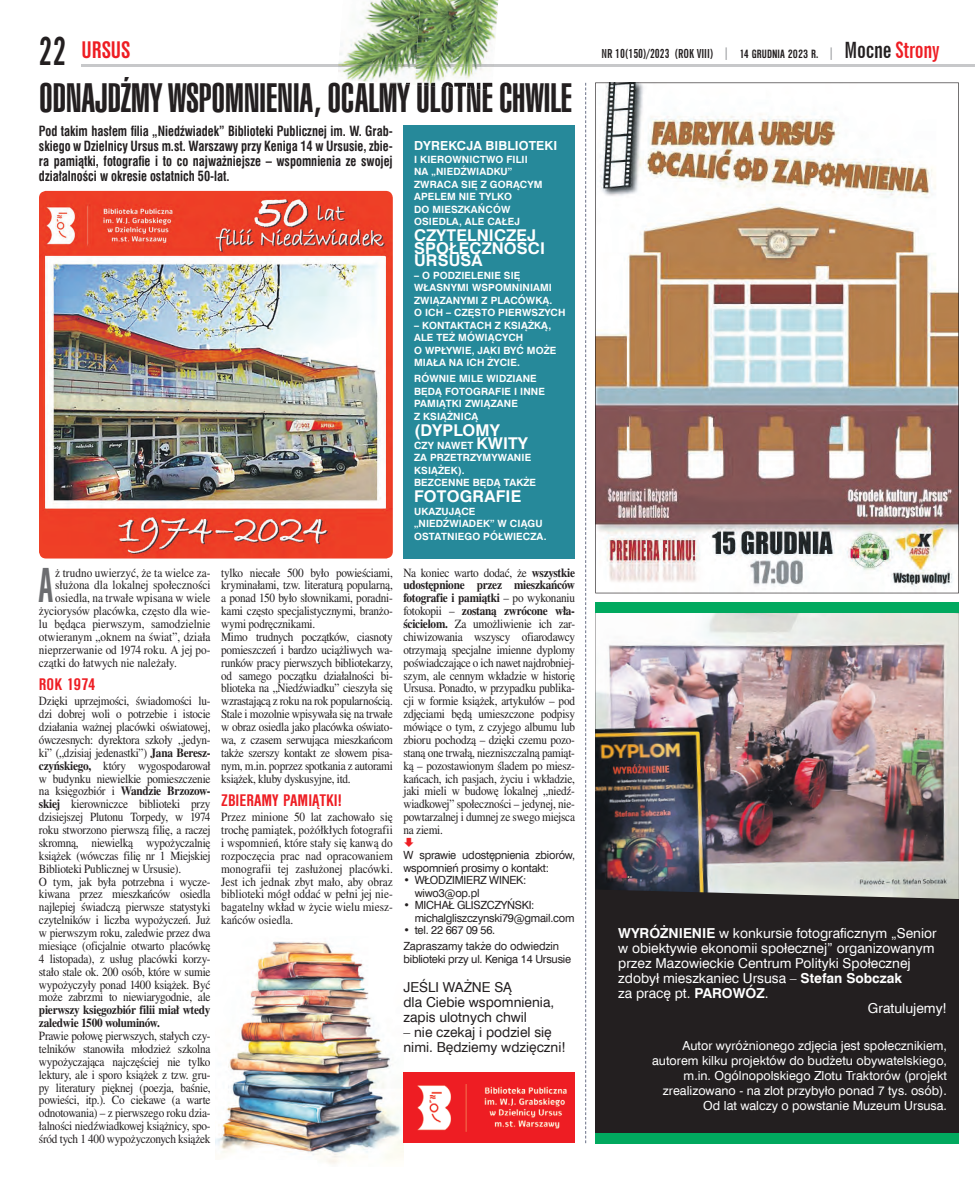
<style>
.page{position:relative;width:975px;height:1184px;background:#fff}
.page>*{position:absolute;margin:0;border:0;box-sizing:border-box;transform-origin:0 0}
.t1{font:700 condensed 51.12px "Nimbus San DEE";color:#6c6d70;scale:.75 1}
.t2{font:40px "Swis 911 U Cm EU";letter-spacing:.005em;color:#231f20}
.t3{font:700 condensed 25px "Nimbus San DEE";color:#ee1d23}
.t4{font:700 condensed 17.5px "Nimbus San DEE";color:#ee1d23;scale:1.1 1}
.t5{font:700 16.25px/12.5px "Swiss 721 TL";letter-spacing:.01em;color:#fff}
.t6{font:700 13.75px/15px "Swis 721 Cn EU";color:#231f20;text-align:justify;scale:.9 1}
.t7{font:13.75px "Swiss 721 TL";color:#fff}
.t8{font:13.75px/15px "Swiss 721 TL";color:#231f20}
.t9{font:12.5px/12.9px "Nimbus Rom No 9 LEE";letter-spacing:-.02em;color:#231f20;text-align:justify;scale:.9 1}
.t10{font:12.5px "Nimbus Rom No 9 LEE";color:#231f20;scale:.9 1}
.t11{font:12.5px/15px "Swiss 721 TL";color:#fff;text-align:right}
.t12{font:500 12.5px/12.9px "Nimbus Rom No 9 LEE";letter-spacing:-.02em;color:#231f20;scale:.9 1}
.t13{font:700 extra-condensed 12.5px "News Gothic BT";color:#231f20}
.t14{font:700 12.5px "Swiss 721 TL";letter-spacing:.01em;color:#fff}
.t15{font:11.25px/12.5px "Swiss 721 TL";letter-spacing:-.02em;color:#231f20}
.t16{font:700 10px/12.5px "Swiss 721 TL";letter-spacing:.01em;color:#fff}
.s1{font-family:"News Gothic BT";font-stretch:extra-condensed;font-size:38.75px;color:#231f20}
.s2{font-weight:500}
.s3{font-size:16.25px}
.s4{color:#939598}
.s5{font-family:"Nimbus San DEE";font-stretch:condensed}
.s6{font-size:22.5px}
.s7{font-size:22.5px;color:#ee1d23}
.s8{font-weight:700}
</style>
<div class="page">
<img style="left:216px;top:941px;width:187px;height:223px">
<div style="left:403px;top:125px;width:172px;height:434px;background:#26899a"></div>
<hr style="left:81px;top:64px;width:893px;height:3px;background:#c7c8ca">
<div style="left:99px;top:1161px;width:217px;height:11px;background:#fff"></div>
<img style="left:39px;top:191px;width:354px;height:368px">
<div style="left:403px;top:1072px;width:172px;height:71px;background:#ee1d23"></div>
<img style="left:417px;top:1084px;width:150px;height:47px">
<svg style="left:585px;top:83px;width:1px;height:1060px"></svg>
<img style="left:595px;top:83px;width:363px;height:510px">
<div style="left:595px;top:603px;width:363px;height:540px;background:#231f20"></div>
<img style="left:595px;top:613px;width:363px;height:286px">
<div style="left:595px;top:1133px;width:363px;height:10px;background:#01a95f"></div>
<div style="left:595px;top:603px;width:363px;height:10px;background:#01a95f"></div>
<img style="left:421px;top:0;width:77px;height:77px">
<img style="left:338px;top:0;width:83px;height:77px">
<img style="left:338px;top:64px;width:156px;height:3px">
<img style="left:346px;top:77px;width:147px;height:13px">
<h3 class="t3" style="left:39px;top:36px;width:93px"><span class="s1">22</span> URSUS</h3>
<h2 class="t2" style="left:39px;top:76px;width:534px">ODNAJDŹMY WSPOMNIENIA, OCALMY ULOTNE CHWILE</h2>
<p class="t6" style="left:39px;top:124px;width:394px">Pod takim hasłem filia „Niedźwiadek” Biblioteki Publicznej im. W. Grab&shy;skiego w Dzielnicy Ursus m.st. Warszawy przy Keniga 14 w Ursusie, zbie&shy;ra pamiątki, fotografie i to co najważniejsze – wspomnienia ze swojej działalności w okresie ostatnich 50-lat.</p>
<h1 class="t1" style="left:39px;top:558px;width:21px">A</h1>
<p class="t10" style="left:55px;top:565px;width:174px">ż trudno uwierzyć, że ta wielce za-</p>
<p class="t10" style="left:55px;top:578px;width:174px">służona dla lokalnej społeczności</p>
<p class="t10" style="left:55px;top:591px;width:174px">osiedla, na trwałe wpisana w wiele</p>
<p class="t10" style="left:39px;top:604px;width:192px">życiorysów placówka, często dla wie-</p>
<p class="t10" style="left:39px;top:616px;width:192px">lu będąca pierwszym, samodzielnie</p>
<p class="t10" style="left:39px;top:629px;width:192px">otwieranym „oknem na świat”, działa</p>
<p class="t10" style="left:39px;top:642px;width:192px">nieprzerwanie od 1974 roku. A jej po-</p>
<p class="t10" style="left:39px;top:655px;width:155px">czątki do łatwych nie należały.</p>
<h3 class="t4" style="left:39px;top:675px;width:53px">ROK 1974</h3>
<p class="t9" style="left:39px;top:695px;width:192px;text-align:left">Dzięki uprzejmości, świadomości lu&shy;dzi dobrej woli o potrzebie i istocie działania ważnej placówki oświatowej, ówczesnych: dyrektora szkoły „jedyn&shy;ki” („dzisiaj jedenastki”) <span class="s2">Jana Beresz&shy;czyńskiego,</span> który wygospodarował w budynku niewielkie pomieszczenie na księgozbiór i <span class="s2">Wandzie Brzozow&shy;skiej</span> kierowniczce biblioteki przy dzisiejszej Plutonu Torpedy, w 1974 roku stworzono pierwszą filię, a raczej skromną, niewielką wypożyczalnię książek (wówczas filię nr 1 Miejskiej Biblioteki Publicznej w Ursusie).<br>O tym, jak była potrzebna i wycze&shy;kiwana przez mieszkańców osiedla najlepiej świadczą pierwsze statystyki czytelników i liczba wypożyczeń. Już w pierwszym roku, zaledwie przez dwa miesiące (oficjalnie otwarto placówkę 4 listopada), z usług placówki korzy&shy;stało stale ok. 200 osób, które w sumie wypożyczyły ponad 1400 książek. Być może zabrzmi to niewiarygodnie, ale</p>
<p class="t12" style="left:39px;top:1004px;width:192px">pierwszy księgozbiór filii miał wtedy zaledwie 1500 woluminów.</p>
<p class="t9" style="left:39px;top:1030px;width:192px">Prawie połowę pierwszych, stałych czy&shy;telników stanowiła młodzież szkolna wypożyczająca najczęściej nie tylko lektury, ale i sporo książek z tzw. gru&shy;py literatury pięknej (poezja, baśnie, powieści, itp.). Co ciekawe (a warte odnotowania) – z pierwszego roku dzia&shy;łalności niedźwiadkowej książnicy, spo&shy;śród tych 1 400 wypożyczonych książek</p>
<p class="t9" style="left:221px;top:566px;width:192px;text-align:left">tylko niecałe 500 było powieściami, kryminałami, tzw. literaturą popularną, a ponad 150 było słownikami, poradni&shy;kami często specjalistycznymi, branżo&shy;wymi podręcznikami.<br>Mimo trudnych początków, ciasnoty pomieszczeń i bardzo uciążliwych wa&shy;runków pracy pierwszych bibliotekarzy, od samego początku działalności bi&shy;blioteka na „Niedźwiadku” cieszyła się wzrastającą z roku na rok popularnością.<br>Stale i mozolnie wpisywała się na trwałe w obraz osiedla jako placówka oświato&shy;wa, z czasem serwująca mieszkańcom także szerszy kontakt ze słowem pisa&shy;nym, m.in. poprzez spotkania z autorami książek, kluby dyskusyjne, itd.</p>
<h3 class="t4" style="left:221px;top:791px;width:111px">ZBIERAMY PAMIĄTKI!</h3>
<p class="t9" style="left:221px;top:811px;width:192px">Przez minione 50 lat zachowało się trochę pamiątek, pożółkłych fotografii i wspomnień, które stały się kanwą do rozpoczęcia prac nad opracowaniem monografii tej zasłużonej placówki.<br>Jest ich jednak zbyt mało, aby obraz biblioteki mógł oddać w pełni jej nie&shy;bagatelny wkład w życie wielu miesz&shy;kańców osiedla.</p>
<p class="t14" style="left:414px;top:138px;width:145px">DYREKCJA BIBLIOTEKI</p>
<p class="t16" style="left:414px;top:153px;width:130px">I KIEROWNICTWO FILII<br>NA „NIEDŹWIADKU”<br>ZWRACA SIĘ Z GORĄCYM<br>APELEM NIE TYLKO<br>DO MIESZKAŃCÓW<br>OSIEDLA, ALE CAŁEJ</p>
<h3 class="t5" style="left:414px;top:229px;width:133px">CZYTELNICZEJ<br>SPOŁECZNOŚCI<br>URSUSA</h3>
<p class="t16" style="left:414px;top:269px;width:153px">– O PODZIELENIE SIĘ<br>WŁASNYMI WSPOMNINIAMI<br>ZWIĄZANYMI Z PLACÓWKĄ.<br>O ICH – CZĘSTO PIERWSZYCH</p>
<p class="t16" style="left:414px;top:319px;width:144px">– KONTAKTACH Z KSIĄŻKĄ,<br>ALE TEŻ MÓWIĄCYCH<br>O WPŁYWIE, JAKI BYĆ MOŻE<br>MIAŁA NA ICH ŻYCIE.</p>
<p class="t16" style="left:414px;top:373px;width:132px">RÓWNIE MILE WIDZIANE<br>BĘDĄ FOTOGRAFIE I INNE<br>PAMIĄTKI ZWIĄZANE<br>Z KSIĄŻNICĄ</p>
<h3 class="t5" style="left:414px;top:424px;width:87px">(DYPLOMY</h3>
<p class="t16" style="left:414px;top:439px;width:123px">CZY NAWET <span class="s3">KWITY<br></span>ZA PRZETRZYMYWANIE<br>KSIĄŻEK).<br>BEZCENNE BĘDĄ TAKŻE</p>
<h3 class="t5" style="left:414px;top:490px;width:109px">FOTOGRAFIE</h3>
<p class="t16" style="left:414px;top:505px;width:134px">UKAZUJĄCE „NIEDŹWIADEK” W CIĄGU<br>OSTATNIEGO PÓŁWIECZA.</p>
<p class="t9" style="left:403px;top:566px;width:192px">Na koniec warto dodać, że <span class="s2">wszystkie udostępnione przez mieszkańców fotografie i pamiątki</span> – po wykonaniu fotokopii – <span class="s2">zostaną zwrócone wła&shy;ścicielom.</span> Za umożliwienie ich zar&shy;chiwizowania wszyscy ofiarodawcy otrzymają specjalne imienne dyplomy poświadczające o ich nawet najdrobniej&shy;szym, ale cennym wkładzie w historię Ursusa. Ponadto, w przypadku publika&shy;cji w formie książek, artykułów – pod zdjęciami będą umieszczone podpisy mówiące o tym, z czyjego albumu lub zbioru pochodzą – dzięki czemu pozo&shy;staną one trwałą, niezniszczalną pamiąt&shy;ką – pozostawionym śladem po miesz&shy;kańcach, ich pasjach, życiu i wkładzie, jaki mieli w budowę lokalnej „niedź&shy;wiadkowej” społeczności – jedynej, nie&shy;powtarzalnej i dumnej ze swego miejsca na ziemi.</p>
<p class="t15" style="left:403px;top:849px;width:173px">W sprawie udostępnienia zbiorów, wspomnień prosimy o kontakt:</p>
<p class="t15" style="left:414px;top:874px;width:113px;text-indent:-11px">• WŁODZIMIERZ WINEK: wiwo3@op.pl</p>
<p class="t15" style="left:414px;top:899px;width:161px;text-indent:-11px">• MICHAŁ GLISZCZYŃSKI: michalgliszczynski79@gmail.com</p>
<p class="t15" style="left:403px;top:922px;width:157px;line-height:16px">• tel. 22 667 09 56.<br>Zapraszamy także do odwiedzin</p>
<p class="t15" style="left:403px;top:952px;width:169px">biblioteki przy ul. Keniga 14 Ursusie</p>
<p class="t8" style="left:403px;top:979px;width:152px">JEŚLI WAŻNE SĄ<br>dla Ciebie wspomnienia, zapis ulotnych chwil</p>
<p class="t8" style="left:403px;top:1024px;width:164px">– nie czekaj i podziel się nimi. Będziemy wdzięczni!</p>
<p class="t13" style="left:601px;top:46px;width:339px">NR 10(150)/2023 (ROK VIII) <span class="s4">|</span> <span class="s5">14 GRUDNIA 2023 R.</span> <span class="s4">|</span> <span class="s6">Mocne</span> <span class="s7">Strony</span></p>
<p class="t7" style="left:618px;top:925px;width:320px"><span class="s8">WYRÓŻNIENIE</span> w konkursie fotograficznym „Senior</p>
<p class="t7" style="left:618px;top:940px;width:318px">w obiektywie ekonomii społecznej” organizowanym</p>
<p class="t7" style="left:618px;top:955px;width:294px">przez Mazowieckie Centrum Polityki Społecznej</p>
<p class="t7" style="left:618px;top:970px;width:285px">zdobył mieszkaniec Ursusa – <span class="s8">Stefan Sobczak</span></p>
<p class="t7" style="left:618px;top:985px;width:152px">za pracę pt. <span class="s8">PAROWÓZ</span>.</p>
<p class="t7" style="left:867px;top:1000px;width:81px">Gratulujemy!</p>
<p class="t11" style="left:652px;top:1037px;width:296px">Autor wyróżnionego zdjęcia jest społecznikiem, autorem kilku projektów do budżetu obywatelskiego, m.in. Ogólnopolskiego Zlotu Traktorów (projekt zrealizowano - na zlot przybyło ponad 7 tys. osób).<br>Od lat walczy o powstanie Muzeum Ursusa.</p>
</div>
